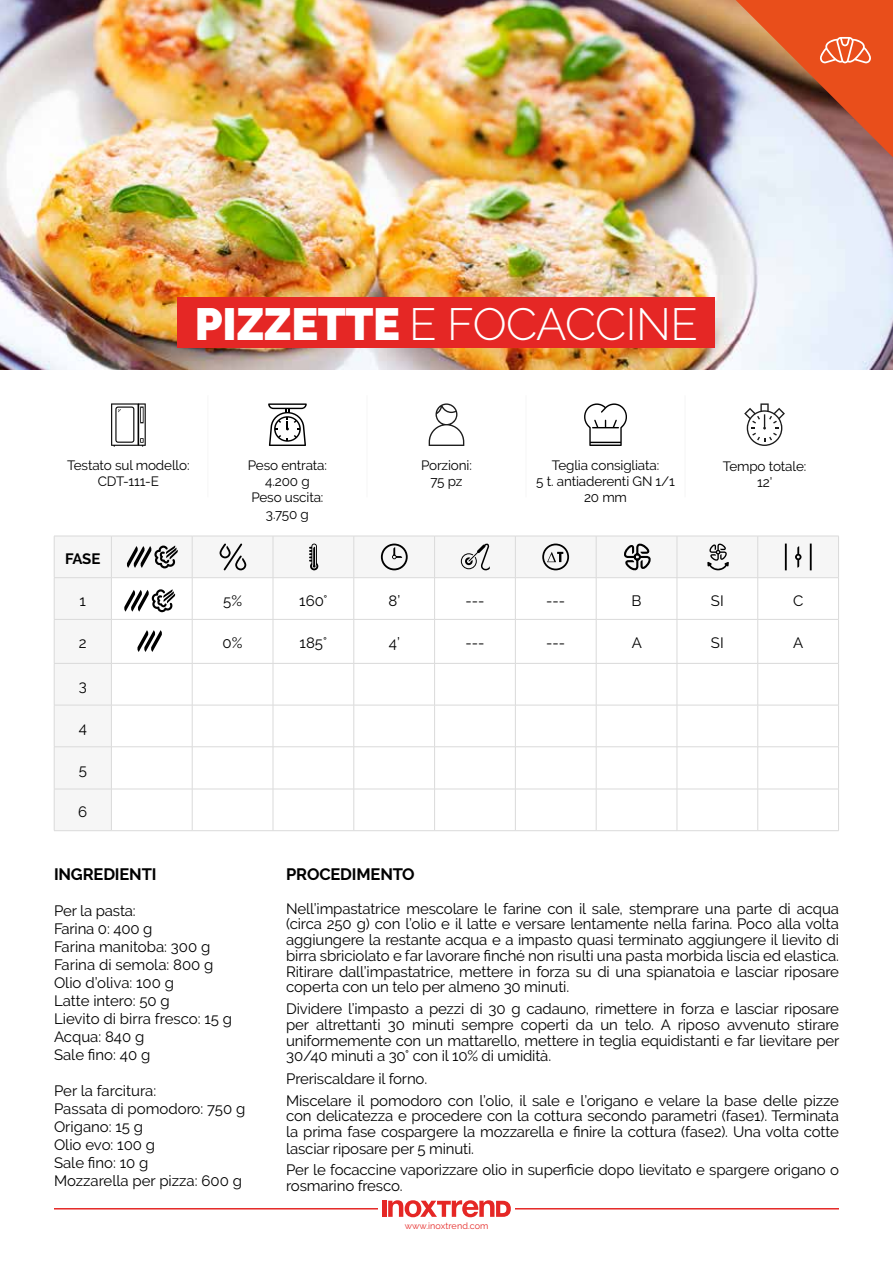
<style>
.page{position:relative;width:893px;height:1263px;background:#fff}
.page>*{position:absolute;margin:0;border:0;box-sizing:border-box;transform-origin:0 0}
.t1{font:300 45px "Raleway";letter-spacing:-.015em;color:#fff}
.t2{font:700 16.5px "Raleway";letter-spacing:-.01em;color:#000}
.t3{font:15px/18px "Raleway";letter-spacing:-.01em;color:#000}
.t4{font:700 15px "Raleway";color:#000}
.t5{font:13.5px/16.2px "Raleway";letter-spacing:-.01em;color:#000;text-align:center}
.t6{font:9px "Raleway";letter-spacing:.01em;color:#e52725}
.s1{font-weight:900}
</style>
<div class="page">
<hr style="left:54px;top:1208px;width:785px;height:1px;background:#e52725">
<div style="left:378px;top:1197px;width:136px;height:23px;background:#fff"></div>
<div style="left:382px;top:1201px;width:5px;height:16px;background:#e52725"></div>
<svg style="left:388px;top:1200px;width:123px;height:17px"></svg>
<img style="left:0;top:0;width:893px;height:370px">
<svg style="left:736px;top:0;width:157px;height:157px;background:#ce7a5f"></svg>
<svg style="left:744px;top:403px;width:41px;height:43px"></svg>
<svg style="left:429px;top:403px;width:35px;height:43px"></svg>
<svg style="left:268px;top:403px;width:39px;height:43px"></svg>
<svg style="left:584px;top:403px;width:43px;height:43px"></svg>
<hr style="left:838px;top:536px;width:1px;height:41px;background:#dadada">
<hr style="left:758px;top:577px;width:81px;height:1px;background:#dadada">
<hr style="left:838px;top:578px;width:1px;height:41px;background:#dadada">
<hr style="left:758px;top:619px;width:81px;height:1px;background:#dadada">
<hr style="left:838px;top:620px;width:1px;height:43px;background:#dadada">
<hr style="left:838px;top:663px;width:1px;height:42px;background:#dadada">
<hr style="left:838px;top:705px;width:1px;height:42px;background:#dadada">
<hr style="left:838px;top:747px;width:1px;height:42px;background:#dadada">
<hr style="left:838px;top:789px;width:1px;height:41px;background:#dadada">
<hr style="left:758px;top:830px;width:81px;height:1px;background:#dadada">
<div style="left:178px;top:297px;width:537px;height:50px;background:#e52725"></div>
<svg style="left:54px;top:536px;width:784px;height:295px"></svg>
<svg style="left:111px;top:403px;width:35px;height:43px"></svg>
<hr style="left:208px;top:395px;width:1px;height:102px;background:#f6f6f6">
<hr style="left:367px;top:395px;width:1px;height:102px;background:#f6f6f6">
<hr style="left:526px;top:395px;width:1px;height:102px;background:#f6f6f6">
<hr style="left:685px;top:395px;width:1px;height:102px;background:#f6f6f6">
<h1 class="t1" style="left:195px;top:297px;width:505px"><span class="s1">PIZZETTE</span> E FOCACCINE</h1>
<p class="t5" style="left:67px;top:457px;width:124px">Testato sul modello:<br>CDT-111-E</p>
<p class="t5" style="left:248px;top:457px;width:81px">Peso entrata:<br>4.200 g<br>Peso uscita:<br>3.750 g</p>
<p class="t5" style="left:536px;top:457px;width:140px">Teglia consigliata:<br>5 t. antiaderenti GN 1/1<br>20 mm</p>
<p class="t5" style="left:421px;top:457px;width:52px">Porzioni:<br>75 pz</p>
<p class="t5" style="left:723px;top:458px;width:85px">Tempo totale:<br>12’</p>
<p class="t4" style="left:65px;top:550px;width:37px">FASE</p>
<p class="t3" style="left:80px;top:591px;width:8px">1</p>
<p class="t3" style="left:223px;top:591px;width:20px">5%</p>
<p class="t3" style="left:299px;top:591px;width:30px">160°</p>
<p class="t3" style="left:388px;top:591px;width:13px">8’</p>
<p class="t3" style="left:465px;top:591px;width:20px">---</p>
<p class="t3" style="left:546px;top:591px;width:20px">---</p>
<p class="t3" style="left:632px;top:591px;width:11px">B</p>
<p class="t3" style="left:711px;top:591px;width:14px">SI</p>
<p class="t3" style="left:793px;top:591px;width:12px">C</p>
<p class="t3" style="left:79px;top:634px;width:9px">2</p>
<p class="t3" style="left:223px;top:634px;width:21px">0%</p>
<p class="t3" style="left:300px;top:634px;width:29px">185°</p>
<p class="t3" style="left:389px;top:634px;width:13px">4’</p>
<p class="t3" style="left:465px;top:634px;width:20px">---</p>
<p class="t3" style="left:546px;top:634px;width:20px">---</p>
<p class="t3" style="left:632px;top:634px;width:12px">A</p>
<p class="t3" style="left:711px;top:634px;width:14px">SI</p>
<p class="t3" style="left:793px;top:634px;width:12px">A</p>
<p class="t3" style="left:79px;top:677px;width:10px">3</p>
<p class="t3" style="left:79px;top:719px;width:10px">4</p>
<p class="t3" style="left:79px;top:761px;width:10px">5</p>
<p class="t3" style="left:78px;top:802px;width:11px">6</p>
<p class="t2" style="left:54px;top:864px;width:104px">INGREDIENTI</p>
<p class="t3" style="left:54px;top:901px;width:180px">Per la pasta:<br>Farina 0: 400 g<br>Farina manitoba: 300 g<br>Farina di semola: 800 g<br>Olio d’oliva: 100 g<br>Latte intero: 50 g<br>Lievito di birra fresco: 15 g<br>Acqua: 840 g<br>Sale fino: 40 g</p>
<p class="t3" style="left:54px;top:1081px;width:193px">Per la farcitura:<br>Passata di pomodoro: 750 g<br>Origano: 15 g<br>Olio evo: 100 g<br>Sale fino: 10 g<br>Mozzarella per pizza: 600 g</p>
<p class="t2" style="left:286px;top:864px;width:130px">PROCEDIMENTO</p>
<p class="t3" style="left:286px;top:900px;width:554px;line-height:15.8px;text-align:justify">Nell’impastatrice mescolare le farine con il sale, stemprare una parte di acqua (circa 250 g) con l’olio e il latte e versare lentamente nella farina. Poco alla volta aggiungere la restante acqua e a impasto quasi terminato aggiungere il lievito di birra sbriciolato e far lavorare finché non risulti una pasta morbida liscia ed elastica.<br>Ritirare dall’impastatrice, mettere in forza su di una spianatoia e lasciar riposare coperta con un telo per almeno 30 minuti.</p>
<p class="t3" style="left:286px;top:1001px;width:555px;line-height:15.8px;text-align:justify">Dividere l’impasto a pezzi di 30 g cadauno, rimettere in forza e lasciar riposare per altrettanti 30 minuti sempre coperti da un telo. A riposo avvenuto stirare uniformemente con un mattarello, mettere in teglia equidistanti e far lievitare per 30/40 minuti a 30° con il 10% di umidità.</p>
<p class="t3" style="left:286px;top:1068px;width:554px;line-height:21.8px">Preriscaldare il forno.<br>Miscelare il pomodoro con l’olio, il sale e l’origano e velare la base delle pizze</p>
<p class="t3" style="left:286px;top:1108px;width:554px;line-height:16.2px;text-align:justify">con delicatezza e procedere con la cottura secondo parametri (fase1). Terminata la prima fase cospargere la mozzarella e finire la cottura (fase2). Una volta cotte lasciar riposare per 5 minuti.</p>
<p class="t3" style="left:286px;top:1162px;width:554px;line-height:15.8px">Per le focaccine vaporizzare olio in superficie dopo lievitato e spargere origano o rosmarino fresco.</p>
<p class="t6" style="left:405px;top:1220px;width:85px">www.inoxtrend.com</p>
</div>
